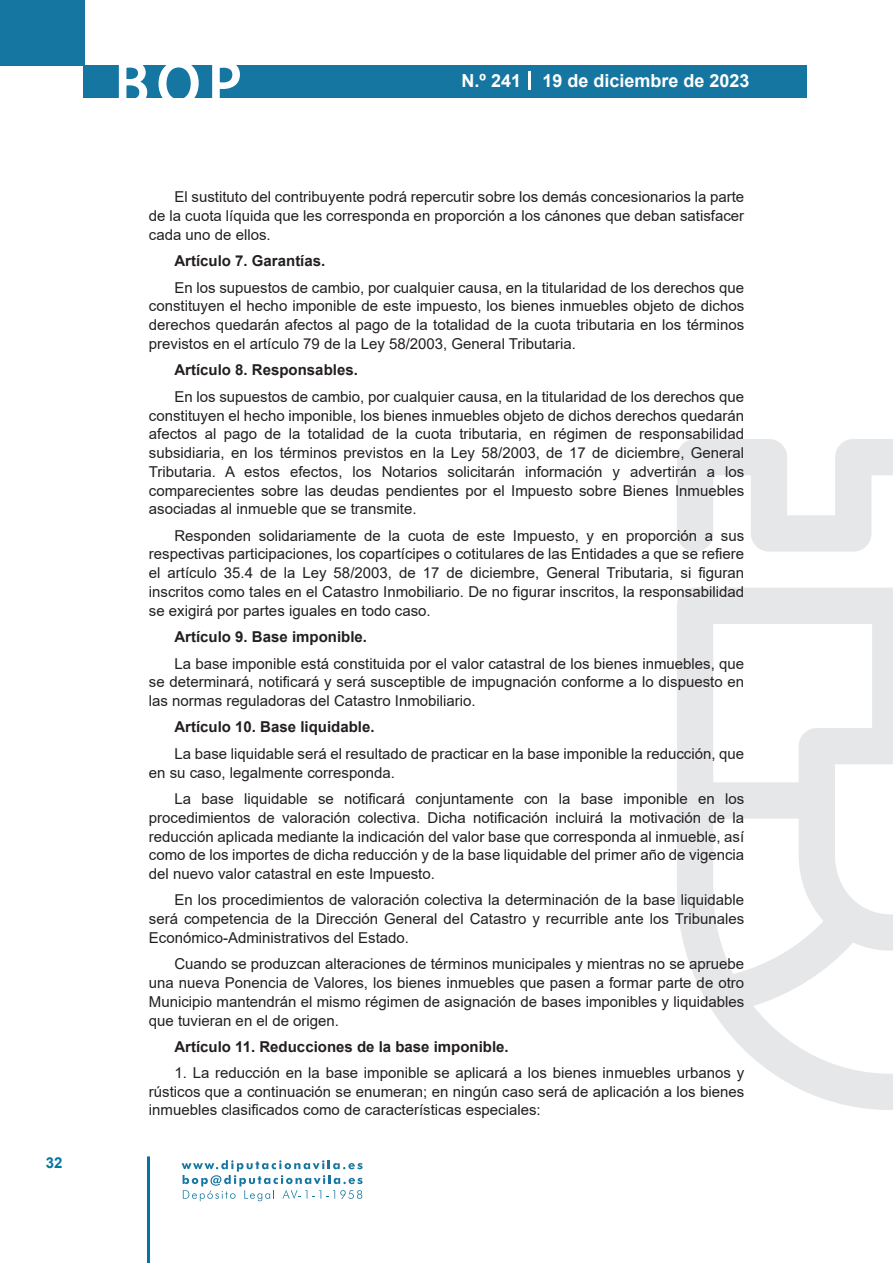
<style>
.page{position:relative;width:893px;height:1263px;background:#fff}
.page>*{position:absolute;margin:0;border:0;box-sizing:border-box;transform-origin:0 0}
.t1{font:500 61.5px "Avant Garde";color:#fff}
.t2{font:700 18px "Arial";color:#fff}
.texto_normal{font:15px/18.8px "Arial";color:#231f20;text-align:justify}
.texto_normal-2{font:700 15px "Arial";color:#231f20}
.t3{font:700 15px "Arial";color:#04739f}
</style>
<div class="page">
<div style="left:0;top:0;width:85px;height:65px;background:#1676a2"></div>
<div style="left:84px;top:65px;width:723px;height:33px;background:#1676a2"></div>
<svg style="left:118px;top:65px;width:30px;height:33px"></svg>
<svg style="left:158px;top:65px;width:41px;height:33px"></svg>
<svg style="left:212px;top:65px;width:28px;height:33px"></svg>
<svg style="left:182px;top:1160px;width:181px;height:41px"></svg>
<hr style="left:147px;top:1156px;width:3px;height:107px;background:#04739f">
<svg style="left:529px;top:71px;width:2px;height:19px"></svg>
<svg style="left:677px;top:439px;width:216px;height:671px"></svg>
<p class="t3" style="left:46px;top:1152px;width:18px">32</p>
<h1 class="t1" style="left:115px;top:46px;width:128px">BOP</h1>
<p class="t2" style="left:462px;top:68px;width:289px">N.º 241 19 de diciembre de 2023</p>
<p class="texto_normal" style="left:149px;top:188px;width:597px;text-indent:26px">El sustituto del contribuyente podrá repercutir sobre los demás concesionarios la parte de la cuota líquida que les corresponda en proporción a los cánones que deban satisfacer cada uno de ellos.</p>
<p class="texto_normal-2" style="left:174px;top:250px;width:152px">Artículo 7. Garantías.</p>
<p class="texto_normal" style="left:149px;top:278px;width:597px;text-indent:26px">En los supuestos de cambio, por cualquier causa, en la titularidad de los derechos que constituyen el hecho imponible de este impuesto, los bienes inmuebles objeto de dichos derechos quedarán afectos al pago de la totalidad de la cuota tributaria en los términos previstos en el artículo 79 de la Ley 58/2003, General Tributaria.</p>
<p class="texto_normal-2" style="left:174px;top:359px;width:185px">Artículo 8. Responsables.</p>
<p class="texto_normal" style="left:149px;top:387px;width:597px;text-indent:26px">En los supuestos de cambio, por cualquier causa, en la titularidad de los derechos que constituyen el hecho imponible, los bienes inmuebles objeto de dichos derechos quedarán afectos al pago de la totalidad de la cuota tributaria, en régimen de responsabilidad subsidiaria, en los términos previstos en la Ley 58/2003, de 17 de diciembre, General Tributaria. A estos efectos, los Notarios solicitarán información y advertirán a los comparecientes sobre las deudas pendientes por el Impuesto sobre Bienes Inmuebles asociadas al inmueble que se transmite.</p>
<p class="texto_normal" style="left:149px;top:526px;width:597px;text-indent:26px">Responden solidariamente de la cuota de este Impuesto, y en proporción a sus respectivas participaciones, los copartícipes o cotitulares de las Entidades a que se refiere el artículo 35.4 de la Ley 58/2003, de 17 de diciembre, General Tributaria, si figuran inscritos como tales en el Catastro Inmobiliario. De no figurar inscritos, la responsabilidad se exigirá por partes iguales en todo caso.</p>
<p class="texto_normal-2" style="left:174px;top:626px;width:194px">Artículo 9. Base imponible.</p>
<p class="texto_normal" style="left:149px;top:654px;width:597px;text-indent:26px">La base imponible está constituida por el valor catastral de los bienes inmuebles, que se determinará, notificará y será susceptible de impugnación conforme a lo dispuesto en las normas reguladoras del Catastro Inmobiliario.</p>
<p class="texto_normal-2" style="left:174px;top:717px;width:202px">Artículo 10. Base liquidable.</p>
<p class="texto_normal" style="left:149px;top:744px;width:597px;text-indent:26px">La base liquidable será el resultado de practicar en la base imponible la reducción, que en su caso, legalmente corresponda.</p>
<p class="texto_normal" style="left:149px;top:789px;width:597px;text-indent:26px">La base liquidable se notificará conjuntamente con la base imponible en los procedimientos de valoración colectiva. Dicha notificación incluirá la motivación de la reducción aplicada mediante la indicación del valor base que corresponda al inmueble, así como de los importes de dicha reducción y de la base liquidable del primer año de vigencia del nuevo valor catastral en este Impuesto.</p>
<p class="texto_normal" style="left:149px;top:891px;width:597px;text-indent:26px">En los procedimientos de valoración colectiva la determinación de la base liquidable será competencia de la Dirección General del Catastro y recurrible ante los Tribunales Económico-Administrativos del Estado.</p>
<p class="texto_normal" style="left:149px;top:954px;width:597px;text-indent:26px">Cuando se produzcan alteraciones de términos municipales y mientras no se apruebe una nueva Ponencia de Valores, los bienes inmuebles que pasen a formar parte de otro Municipio mantendrán el mismo régimen de asignación de bases imponibles y liquidables que tuvieran en el de origen.</p>
<p class="texto_normal-2" style="left:174px;top:1036px;width:336px">Artículo 11. Reducciones de la base imponible.</p>
<p class="texto_normal" style="left:149px;top:1063px;width:597px;text-indent:26px">1. La reducción en la base imponible se aplicará a los bienes inmuebles urbanos y rústicos que a continuación se enumeran; en ningún caso será de aplicación a los bienes inmuebles clasificados como de características especiales:</p>
</div>
